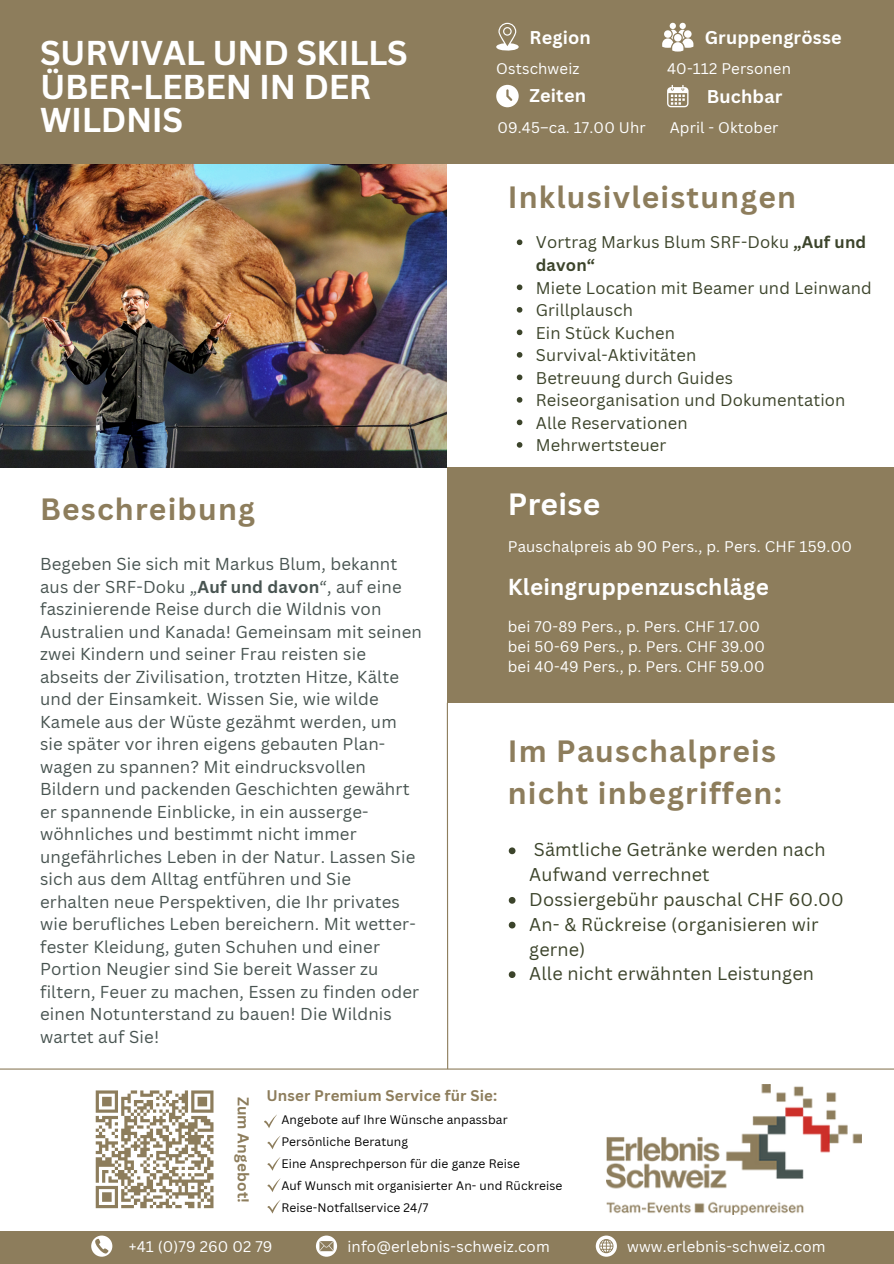
<style>
.page{position:relative;width:894px;height:1264px;background:#fff}
.page>*{position:absolute;margin:0;border:0;box-sizing:border-box;transform-origin:0 0}
.t1{font:700 33.6px/33.5px "Canva Sans";letter-spacing:-.01em;color:#fff}
.t2{font:700 30px/41.7px "Canva Sans";letter-spacing:.04em;color:#8d7d5c}
.t3{font:700 30px "Canva Sans";letter-spacing:.01em;color:#fff}
.t4{font:700 22.5px "Canva Sans";letter-spacing:.01em;color:#fff}
.t5{font:18px/24.8px "Canva Sans";letter-spacing:.01em;color:#3c442b}
.t6{font:700 18px "Canva Sans";letter-spacing:.01em;color:#fff}
.t7{font:16.8px/22.5px "Canva Sans";letter-spacing:.01em;color:#485451}
.t8{font:16.5px/22.5px "Canva Sans";letter-spacing:.01em;color:#3c442b}
.t9{font:700 15.3px "Canva Sans";letter-spacing:.01em;color:#8d7d5c}
.t10{font:15px "Canva Sans";letter-spacing:.01em;color:#fff}
.t11{font:700 15px "Canva Sans";letter-spacing:.01em;color:#8d7d5c}
.t12{font:12px "Canva Sans";letter-spacing:.01em;color:#000}
.s1{font-weight:700}
</style>
<div class="page">
<hr style="left:446px;top:702px;width:2px;height:367px;background:#8d7d5c">
<hr style="left:0;top:1068px;width:893px;height:1px;background:#8d7d5c">
<svg style="left:95px;top:1090px;width:119px;height:119px"></svg>
<div style="left:0;top:1230px;width:893px;height:33px;background:#8d7d5c"></div>
<svg style="left:91px;top:1235px;width:21px;height:21px"></svg>
<svg style="left:316px;top:1235px;width:21px;height:21px"></svg>
<img style="left:0;top:164px;width:446px;height:303px">
<div style="left:446px;top:467px;width:447px;height:235px;background:#8d7d5c"></div>
<div style="left:0;top:0;width:893px;height:164px;background:#8d7d5c"></div>
<svg style="left:496px;top:23px;width:22px;height:28px"></svg>
<svg style="left:496px;top:85px;width:22px;height:22px"></svg>
<svg style="left:667px;top:85px;width:21px;height:22px"></svg>
<svg style="left:662px;top:23px;width:31px;height:29px"></svg>
<svg style="left:264px;top:1114px;width:13px;height:14px"></svg>
<svg style="left:267px;top:1135px;width:14px;height:14px"></svg>
<svg style="left:267px;top:1157px;width:14px;height:13px"></svg>
<svg style="left:267px;top:1178px;width:14px;height:14px"></svg>
<svg style="left:267px;top:1200px;width:14px;height:13px"></svg>
<svg style="left:595px;top:1235px;width:21px;height:21px"></svg>
<img style="left:606px;top:1084px;width:255px;height:130px">
<svg style="left:516px;top:239px;width:6px;height:6px"></svg>
<svg style="left:516px;top:284px;width:6px;height:6px"></svg>
<svg style="left:516px;top:307px;width:6px;height:5px"></svg>
<svg style="left:516px;top:329px;width:6px;height:6px"></svg>
<svg style="left:516px;top:352px;width:6px;height:5px"></svg>
<svg style="left:516px;top:374px;width:6px;height:6px"></svg>
<svg style="left:516px;top:397px;width:6px;height:5px"></svg>
<svg style="left:516px;top:419px;width:6px;height:6px"></svg>
<svg style="left:516px;top:442px;width:6px;height:5px"></svg>
<svg style="left:508px;top:847px;width:7px;height:7px"></svg>
<svg style="left:508px;top:897px;width:7px;height:6px"></svg>
<svg style="left:508px;top:921px;width:7px;height:7px"></svg>
<svg style="left:508px;top:971px;width:7px;height:7px"></svg>
<p class="t1" style="left:40px;top:35px;width:369px">SURVIVAL UND SKILLS<br>ÜBER-LEBEN IN DER<br>WILDNIS</p>
<p class="t2" style="left:40px;top:488px;width:216px">Beschreibung</p>
<p class="t7" style="left:40px;top:552px;width:383px">Begeben Sie sich mit Markus Blum, bekannt aus der SRF-Doku „<span class="s1">Auf und davon</span>“, auf eine faszinierende Reise durch die Wildnis von Australien und Kanada! Gemeinsam mit seinen zwei Kindern und seiner Frau reisten sie abseits der Zivilisation, trotzten Hitze, Kälte und der Einsamkeit. Wissen Sie, wie wilde Kamele aus der Wüste gezähmt werden, um sie später vor ihren eigens gebauten Plan&shy;wagen zu spannen? Mit eindrucksvollen Bildern und packenden Geschichten gewährt er spannende Einblicke, in ein ausserge&shy;wöhnliches und bestimmt nicht immer ungefährliches Leben in der Natur. Lassen Sie sich aus dem Alltag entführen und Sie erhalten neue Perspektiven, die Ihr privates wie berufliches Leben bereichern. Mit wetter&shy;fester Kleidung, guten Schuhen und einer Portion Neugier sind Sie bereit Wasser zu filtern, Feuer zu machen, Essen zu finden oder einen Notunterstand zu bauen! Die Wildnis wartet auf Sie!</p>
<p class="t6" style="left:529px;top:25px;width:63px">Region</p>
<h4 class="t6" style="left:704px;top:25px;width:138px">Gruppengrösse</h4>
<p class="t10" style="left:496px;top:58px;width:85px">Ostschweiz</p>
<p class="t10" style="left:667px;top:58px;width:125px">40-112 Personen</p>
<p class="t6" style="left:529px;top:83px;width:58px">Zeiten</p>
<h4 class="t6" style="left:706px;top:84px;width:77px">Buchbar</h4>
<p class="t10" style="left:497px;top:117px;width:150px">09.45–ca. 17.00 Uhr</p>
<h4 class="t10" style="left:669px;top:117px;width:110px">April - Oktober</h4>
<h5 class="t2" style="left:507px;top:175px;width:290px">Inklusivleistungen</h5>
<p class="t8" style="left:535px;top:231px;width:332px">Vortrag Markus Blum SRF-Doku <span class="s1">„Auf und davon“</span></p>
<p class="t8" style="left:535px;top:276px;width:337px">Miete Location mit Beamer und Leinwand</p>
<h2 class="t8" style="left:535px;top:298px;width:99px">Grillplausch</h2>
<p class="t8" style="left:535px;top:321px;width:141px">Ein Stück Kuchen</p>
<h3 class="t8" style="left:535px;top:343px;width:162px">Survival-Aktivitäten</h3>
<p class="t8" style="left:535px;top:366px;width:198px">Betreuung durch Guides</p>
<p class="t8" style="left:535px;top:388px;width:311px">Reiseorganisation und Dokumentation</p>
<p class="t8" style="left:535px;top:411px;width:153px">Alle Reservationen</p>
<h2 class="t8" style="left:535px;top:433px;width:132px">Mehrwertsteuer</h2>
<p class="t3" style="left:507px;top:483px;width:94px">Preise</p>
<p class="t10" style="left:507px;top:536px;width:345px">Pauschalpreis ab 90 Pers., p. Pers. CHF 159.00</p>
<h6 class="t4" style="left:507px;top:571px;width:262px">Kleingruppenzuschläge</h6>
<p class="t10" style="left:507px;top:615px;width:253px">bei 70-89 Pers., p. Pers. CHF 17.00</p>
<p class="t10" style="left:507px;top:636px;width:258px">bei 50-69 Pers., p. Pers. CHF 39.00</p>
<h6 class="t10" style="left:507px;top:656px;width:258px">bei 40-49 Pers., p. Pers. CHF 59.00</h6>
<p class="t2" style="left:507px;top:729px;width:275px">Im Pauschalpreis nicht inbegriffen:</p>
<p class="t5" style="left:529px;top:837px;width:298px">Sämtliche Getränke werden nach<br>Aufwand verrechnet</p>
<h2 class="t5" style="left:529px;top:886px;width:316px">Dossiergebühr pauschal CHF 60.00</h2>
<p class="t5" style="left:529px;top:911px;width:291px">An- &amp; Rückreise (organisieren wir gerne)</p>
<p class="t5" style="left:529px;top:960px;width:286px">Alle nicht erwähnten Leistungen</p>
<p class="t9" style="left:254px;top:1096px;width:108px;rotate:90deg">Zum Angebot!</p>
<p class="t11" style="left:266px;top:1085px;width:232px">Unser Premium Service für Sie:</p>
<h4 class="t12" style="left:281px;top:1111px;width:228px">Angebote auf Ihre Wünsche anpassbar</h4>
<p class="t12" style="left:281px;top:1133px;width:128px">Persönliche Beratung</p>
<p class="t12" style="left:281px;top:1155px;width:240px">Eine Ansprechperson für die ganze Reise</p>
<p class="t12" style="left:281px;top:1177px;width:282px">Auf Wunsch mit organisierter An- und Rückreise</p>
<h2 class="t12" style="left:281px;top:1199px;width:148px">Reise-Notfallservice 24/7</h2>
<p class="t10" style="left:129px;top:1235px;width:145px">+41 (0)79 260 02 79</p>
<p class="t10" style="left:347px;top:1235px;width:204px">info@erlebnis-schweiz.com</p>
<p class="t10" style="left:627px;top:1235px;width:200px">www.erlebnis-schweiz.com</p>
</div>
